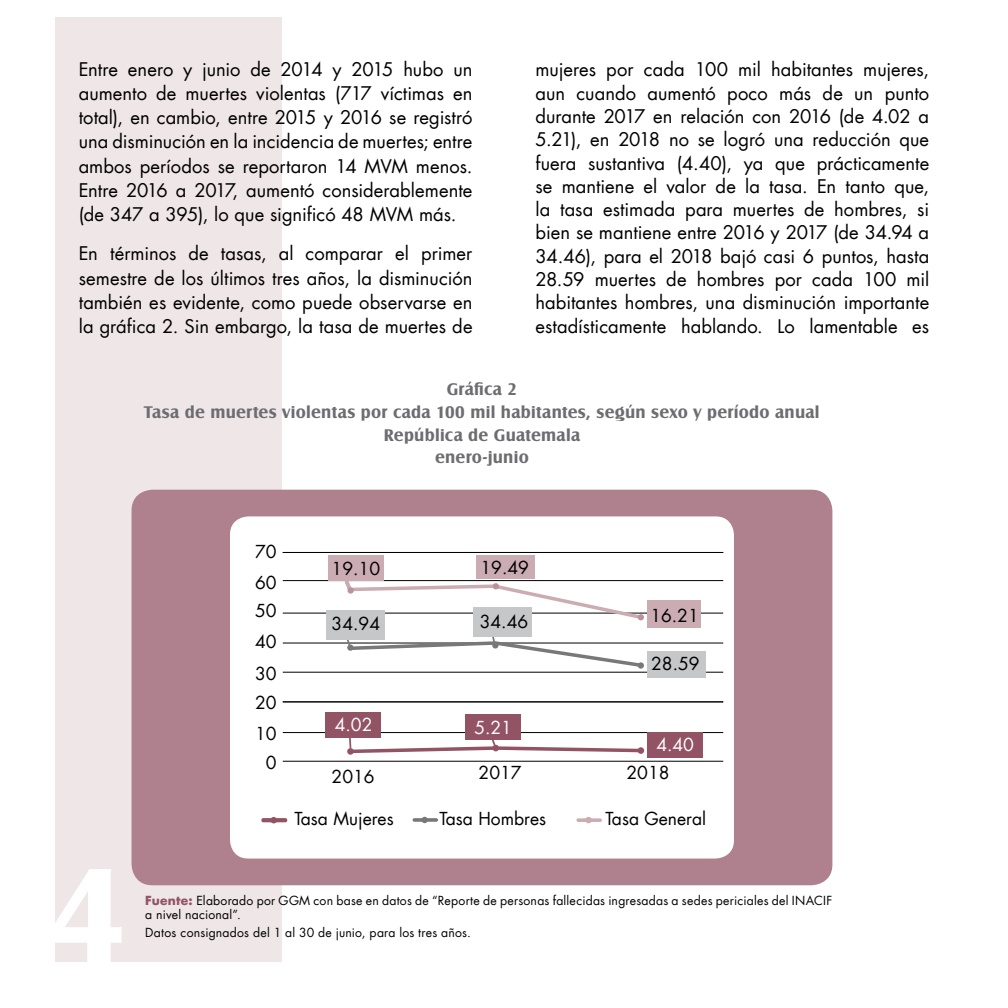
<style>
.page{position:relative;width:1008px;height:1008px;background:#fff}
.page>*{position:absolute;margin:0;border:0;box-sizing:border-box;transform-origin:0 0}
.t1{font:700 143.5px "Castle T";color:#fff}
.t2{font:18.38px/23.3px "Futura LT";letter-spacing:.005em;color:#000;text-align:justify}
.t3{font:700 17.5px/22.8px "Castle T";letter-spacing:.015em;color:#6d6d71;text-align:center}
.t4{font:17.5px/31.3px "Futura LT";color:#000}
.t5{font:17.5px "Futura LT";color:#fff}
.t6{font:12.25px/14.7px "Futura LT";letter-spacing:.02em;color:#000}
.s1{font-weight:700;color:#925465}
</style>
<div class="page">
<div style="left:55px;top:17px;width:227px;height:945px;background:#efe6e8"></div>
<div style="left:132px;top:490px;width:700px;height:395px;background:#af808d;border-radius:21px"></div>
<div style="left:230px;top:516px;width:504px;height:343px;background:#fff;border-radius:18px"></div>
<hr style="left:283px;top:580px;width:440px;height:1px;background:#000">
<hr style="left:283px;top:613px;width:440px;height:1px;background:#000">
<hr style="left:283px;top:643px;width:440px;height:1px;background:#000">
<hr style="left:283px;top:672px;width:440px;height:1px;background:#000">
<hr style="left:283px;top:701px;width:440px;height:1px;background:#000">
<hr style="left:283px;top:732px;width:440px;height:1px;background:#000">
<hr style="left:283px;top:761px;width:440px;height:1px;background:#000">
<hr style="left:283px;top:552px;width:440px;height:1px;background:#000">
<div style="left:328px;top:555px;width:56px;height:26px;background:#cbacb3"></div>
<div style="left:476px;top:555px;width:59px;height:24px;background:#cbacb3"></div>
<div style="left:648px;top:601px;width:53px;height:27px;background:#cbacb3"></div>
<div style="left:647px;top:651px;width:59px;height:26px;background:#c6c7c9"></div>
<div style="left:325px;top:712px;width:56px;height:26px;background:#925465"></div>
<div style="left:647px;top:733px;width:56px;height:25px;background:#925465"></div>
<svg style="left:261px;top:818px;width:26px;height:4px"></svg>
<svg style="left:576px;top:818px;width:26px;height:4px"></svg>
<div style="left:270px;top:817px;width:7px;height:6px;background:#925465;border-radius:50%"></div>
<svg style="left:344px;top:637px;width:301px;height:32px"></svg>
<svg style="left:347px;top:738px;width:297px;height:17px"></svg>
<div style="left:492px;top:745px;width:7px;height:6px;background:#925465;border-radius:50%"></div>
<div style="left:347px;top:748px;width:7px;height:7px;background:#925465;border-radius:50%"></div>
<div style="left:638px;top:747px;width:6px;height:7px;background:#925465;border-radius:50%"></div>
<svg style="left:342px;top:580px;width:303px;height:41px"></svg>
<svg style="left:413px;top:818px;width:25px;height:4px"></svg>
<div style="left:585px;top:817px;width:7px;height:6px;border:4px solid #cbacb3;border-radius:50%"></div>
<div style="left:465px;top:714px;width:56px;height:26px;background:#925465"></div>
<div style="left:473px;top:608px;width:59px;height:29px;background:#c6c7c9"></div>
<div style="left:326px;top:610px;width:59px;height:29px;background:#c6c7c9"></div>
<p class="t2" style="left:79px;top:58px;width:395px;line-height:24.2px">Entre enero y junio de 2014 y 2015 hubo un aumento de muertes violentas (717 víctimas en total), en cambio, entre 2015 y 2016 se registró una disminución en la incidencia de muertes; entre ambos períodos se reportaron 14 MVM menos.<br>Entre 2016 a 2017, aumentó considerablemente (de 347 a 395), lo que significó 48 MVM más.</p>
<p class="t2" style="left:79px;top:242px;width:395px;line-height:24.2px">En términos de tasas, al comparar el primer semestre de los últimos tres años, la disminución también es evidente, como puede observarse en la gráfica 2. Sin embargo, la tasa de muertes de</p>
<p class="t2" style="left:535px;top:58px;width:395px">mujeres por cada 100 mil habitantes mujeres, aun cuando aumentó poco más de un punto durante 2017 en relación con 2016 (de 4.02 a 5.21), en 2018 no se logró una reducción que fuera sustantiva (4.40), ya que prácticamente se mantiene el valor de la tasa. En tanto que, la tasa estimada para muertes de hombres, si bien se mantiene entre 2016 y 2017 (de 34.94 a 34.46), para el 2018 bajó casi 6 puntos, hasta 28.59 muertes de hombres por cada 100 mil habitantes hombres, una disminución importante estadísticamente hablando. Lo lamentable es</p>
<p class="t3" style="left:144px;top:378px;width:677px">Gráfica 2<br>Tasa de muertes violentas por cada 100 mil habitantes, según sexo y período anual<br>República de Guatemala<br>enero-junio</p>
<h1 class="t1" style="left:48px;top:835px;width:80px">4</h1>
<p class="t4" style="left:255px;top:537px;width:23px">70<br>60</p>
<p class="t4" style="left:255px;top:595px;width:23px;text-align:justify">50<br>40<br>30</p>
<p class="t4" style="left:255px;top:688px;width:23px;line-height:29.9px;text-align:right">20<br>10<br>0</p>
<p class="t4" style="left:332px;top:553px;width:50px">19.10</p>
<p class="t4" style="left:480px;top:552px;width:50px">19.49</p>
<p class="t4" style="left:332px;top:609px;width:50px">34.94</p>
<p class="t4" style="left:480px;top:606px;width:50px">34.46</p>
<p class="t5" style="left:335px;top:713px;width:39px">4.02</p>
<p class="t5" style="left:474px;top:717px;width:39px">5.21</p>
<p class="t4" style="left:650px;top:600px;width:50px">16.21</p>
<p class="t4" style="left:651px;top:648px;width:50px">28.59</p>
<p class="t5" style="left:656px;top:733px;width:39px">4.40</p>
<p class="t4" style="left:332px;top:761px;width:45px">2016</p>
<p class="t4" style="left:479px;top:758px;width:45px">2017</p>
<p class="t4" style="left:627px;top:758px;width:45px">2018</p>
<p class="t4" style="left:294px;top:803px;width:101px">Tasa Mujeres</p>
<p class="t4" style="left:439px;top:803px;width:108px">Tasa Hombres</p>
<p class="t4" style="left:605px;top:803px;width:102px">Tasa General</p>
<p class="t6" style="left:145px;top:893px;width:689px"><span class="s1">Fuente:</span> Elaborado por GGM con base en datos de “Reporte de personas fallecidas ingresadas a sedes periciales del INACIF a nivel nacional”.</p>
<p class="t6" style="left:145px;top:925px;width:327px">Datos consignados del 1 al 30 de junio, para los tres años.</p>
</div>
